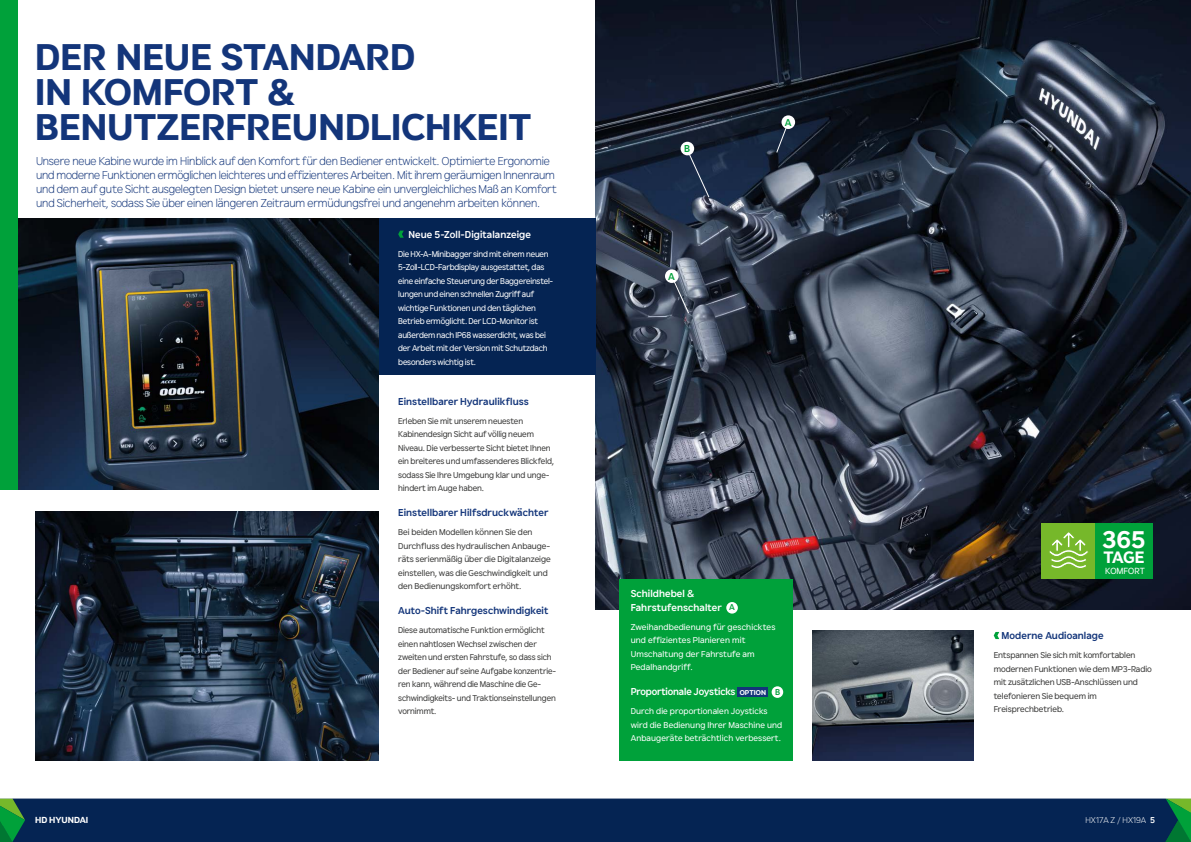
<style>
.page{position:relative;width:1191px;height:842px;background:#fff}
.page>*{position:absolute;margin:0;border:0;box-sizing:border-box;transform-origin:0 0}
.t1{font:36px/35px "HD Hyundai Gothic Euro Lg Bd";letter-spacing:.005em;color:#13357a}
.t2{font:23.4px "HD Hyundai Gothic Euro Lg Bd";color:#fff}
.t3{font:16px "HD Hyundai Gothic Euro Lg Bd";color:#fff}
.t4{font:300 11.5px/14px "HD Hyundai Gothic Euro";letter-spacing:-.01em;color:#13357a}
.t5{font:700 10px "HD Hyundai Gothic Euro";letter-spacing:.005em;color:#13357a}
.t6{font:700 10px/13.5px "HD Hyundai Gothic Euro";color:#fff}
.t7{font:700 10px "HD Hyundai Gothic Euro";color:#00a13a}
.t8{font:8.9px "HD Hyundai Gothic Euro";color:#fff}
.t9{font:8.5px/13.5px "HD Hyundai Gothic Euro";letter-spacing:-.015em;color:#3c3c3b}
.t10{font:8.5px/13.5px "HD Hyundai Gothic Euro";letter-spacing:-.02em;color:#fff}
.t11{font:8.5px/13.5px "HD Hyundai Gothic Euro";letter-spacing:.01em;color:#fff}
.t12{font:300 8.5px "HD Hyundai Gothic Euro";color:#fff}
.t13{font:8.5px "HD Hyundai Gothic Euro Lg Bd";color:#fff}
.t14{font:700 8.5px "HD Hyundai Gothic Euro";color:#00a13a}
.s1{font-family:"HD Hyundai Gothic Euro Lg Bd";font-weight:400;font-size:6.8px}
.s2{font-weight:700}
</style>
<div class="page">
<img style="left:595px;top:0;width:596px;height:609px">
<div style="left:0;top:218px;width:595px;height:157px;background:#052453"></div>
<div style="left:619px;top:579px;width:173px;height:181px;background:#00a13a"></div>
<div style="left:737px;top:688px;width:31px;height:9px;background:#13357a"></div>
<svg style="left:398px;top:231px;width:6px;height:7px"></svg>
<img style="left:17px;top:218px;width:361px;height:271px">
<img style="left:812px;top:630px;width:162px;height:130px">
<img style="left:35px;top:511px;width:343px;height:249px">
<div style="left:0;top:0;width:17px;height:489px;background:#00a13a"></div>
<svg style="left:993px;top:632px;width:6px;height:7px"></svg>
<div style="left:726px;top:602px;width:12px;height:12px;background:#fff;border-radius:50%"></div>
<div style="left:771px;top:686px;width:12px;height:12px;background:#fff;border-radius:50%"></div>
<div style="left:1094px;top:523px;width:59px;height:56px;background:#00a13a"></div>
<div style="left:1040px;top:523px;width:54px;height:56px;background:#76b82a"></div>
<svg style="left:688px;top:153px;width:21px;height:45px"></svg>
<svg style="left:671px;top:275px;width:18px;height:39px"></svg>
<svg style="left:776px;top:122px;width:13px;height:31px"></svg>
<div style="left:680px;top:142px;width:14px;height:13px;background:#fff;border-radius:50%"></div>
<div style="left:665px;top:269px;width:13px;height:14px;background:#fff;border-radius:50%"></div>
<div style="left:781px;top:115px;width:14px;height:14px;background:#fff;border-radius:50%"></div>
<svg style="left:1049px;top:532px;width:39px;height:37px"></svg>
<div style="left:0;top:798px;width:1191px;height:44px;background:#052453"></div>
<svg style="left:1165px;top:799px;width:26px;height:43px"></svg>
<svg style="left:0;top:799px;width:25px;height:43px"></svg>
<hr style="left:0;top:798px;width:1191px;height:1px;background:#fff">
<h1 class="t1" style="left:35px;top:39px;width:497px">DER NEUE STANDARD<br>IN KOMFORT &amp;<br>BENUTZERFREUNDLICHKEIT</h1>
<p class="t4" style="left:36px;top:154px;width:522px">Unsere neue Kabine wurde im Hinblick auf den Komfort für den Bediener entwickelt. Optimierte Ergonomie und moderne Funktionen ermöglichen leichteres und effizienteres Arbeiten. Mit ihrem geräumigen Innenraum und dem auf gute Sicht ausgelegten Design bietet unsere neue Kabine ein unvergleichliches Maß an Komfort und Sicherheit, sodass Sie über einen längeren Zeitraum ermüdungsfrei und angenehm arbeiten können.</p>
<p class="t6" style="left:408px;top:227px;width:124px">Neue 5-Zoll-Digitalanzeige</p>
<p class="t10" style="left:398px;top:247px;width:157px">Die HX-A-Minibagger sind mit einem neuen 5-Zoll-LCD-Farbdisplay ausgestattet, das eine einfache Steuerung der Baggereinstel&shy;lungen und einen schnellen Zugriff auf wichtige Funktionen und den täglichen Betrieb ermöglicht. Der LCD-Monitor ist außerdem nach IP68 wasserdicht, was bei der Arbeit mit der Version mit Schutzdach besonders wichtig ist.</p>
<p class="t5" style="left:398px;top:394px;width:132px">Einstellbarer Hydraulikfluss</p>
<p class="t9" style="left:398px;top:414px;width:157px">Erleben Sie mit unserem neuesten Kabinendesign Sicht auf völlig neuem Niveau. Die verbesserte Sicht bietet Ihnen ein breiteres und umfassenderes Blickfeld, sodass Sie Ihre Umgebung klar und unge&shy;hindert im Auge haben.</p>
<p class="t5" style="left:398px;top:506px;width:152px">Einstellbarer Hilfsdruckwächter</p>
<p class="t9" style="left:398px;top:526px;width:154px">Bei beiden Modellen können Sie den Durchfluss des hydraulischen Anbauge&shy;räts serienmäßig über die Digitalanzeige einstellen, was die Geschwindigkeit und den Bedienungskomfort erhöht.</p>
<p class="t5" style="left:398px;top:604px;width:152px">Auto-Shift Fahrgeschwindigkeit</p>
<p class="t9" style="left:398px;top:624px;width:159px">Diese automatische Funktion ermöglicht einen nahtlosen Wechsel zwischen der zweiten und ersten Fahrstufe, so dass sich der Bediener auf seine Aufgabe konzentrie&shy;ren kann, während die Maschine die Ge&shy;schwindigkeits- und Traktionseinstellungen vornimmt.</p>
<p class="t7" style="left:684px;top:142px;width:8px">B</p>
<p class="t7" style="left:668px;top:269px;width:8px">A</p>
<p class="t7" style="left:785px;top:115px;width:8px">A</p>
<p class="t6" style="left:630px;top:587px;width:92px">Schildhebel &amp;<br>Fahrstufenschalter</p>
<p class="t11" style="left:630px;top:620px;width:146px">Zweihandbedienung für geschicktes und effizientes Planieren mit<br>Umschaltung der Fahrstufe am<br>Pedalhandgriff.</p>
<p class="t6" style="left:630px;top:685px;width:137px">Proportionale Joysticks <span class="s1">OPTION</span></p>
<p class="t11" style="left:630px;top:704px;width:153px">Durch die proportionalen Joysticks wird die Bedienung Ihrer Maschine und<br>Anbaugeräte beträchtlich verbessert.</p>
<p class="t14" style="left:729px;top:602px;width:7px">A</p>
<p class="t14" style="left:775px;top:686px;width:7px">B</p>
<h2 class="t2" style="left:1102px;top:523px;width:45px">365</h2>
<h3 class="t3" style="left:1103px;top:546px;width:42px">TAGE</h3>
<p class="t8" style="left:1105px;top:565px;width:41px">KOMFORT</p>
<p class="t5" style="left:1001px;top:629px;width:104px">Moderne Audioanlage</p>
<p class="t9" style="left:993px;top:648px;width:159px">Entspannen Sie sich mit komfortablen modernen Funktionen wie dem MP3-Radio mit zusätzlichen USB-Anschlüssen und telefonieren Sie bequem im<br>Freisprechbetrieb.</p>
<p class="t13" style="left:35px;top:814px;width:54px">HD HYUNDAI</p>
<p class="t12" style="left:1085px;top:815px;width:71px">HX17A Z / HX19A <span class="s2">5</span></p>
</div>
